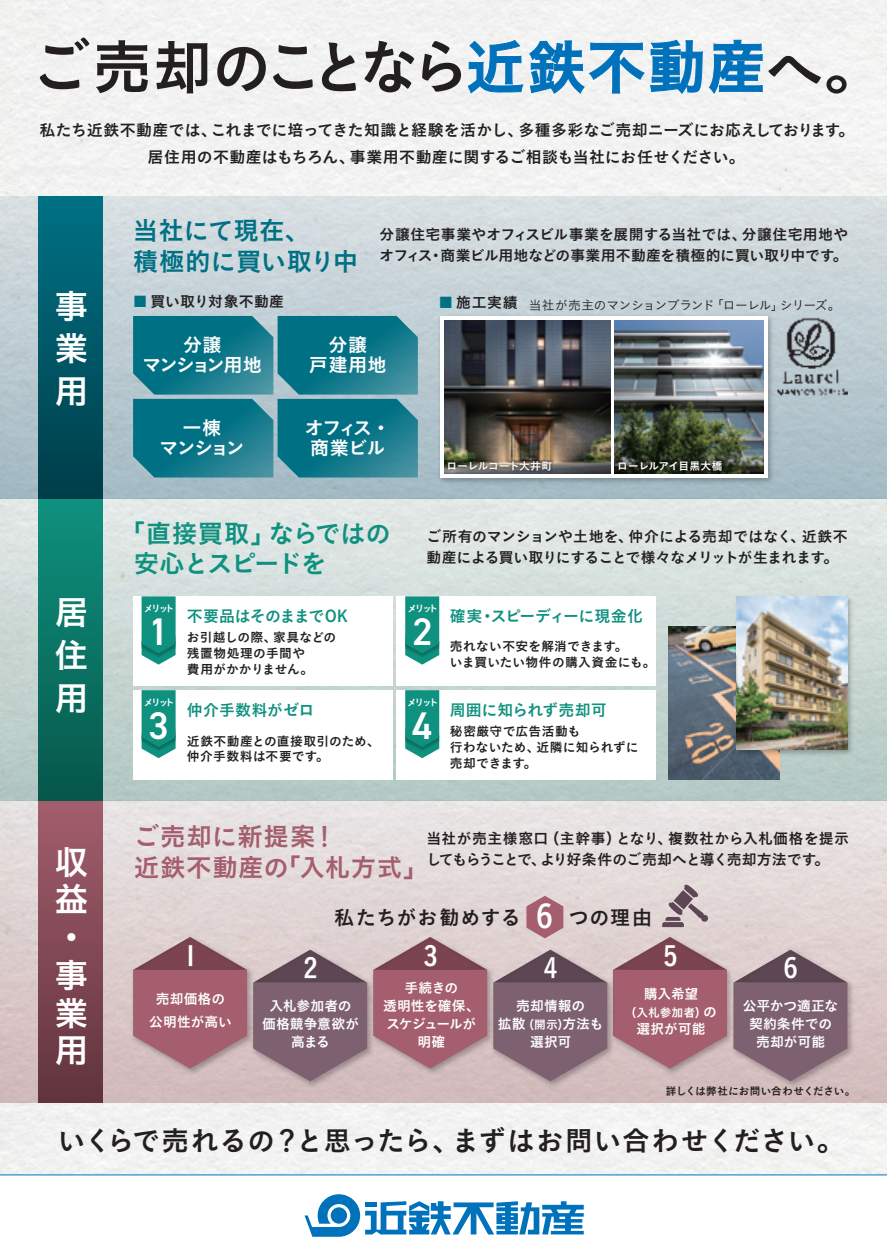
<style>
.page{position:relative;width:887px;height:1257px;background:#fff}
.page>*{position:absolute;margin:0;border:0;box-sizing:border-box;transform-origin:0 0}
.t1{font:59.55px "Koburina Go Std W6";color:#231f20}
.t2{font:600 38.55px "DIN2014";color:#fff}
.t3{font:34.05px/37.8px "Koburina Go Std W6";color:#fff;text-align:justify}
.t4{font:27.6px "Koburina Go Std W6";letter-spacing:-.005em;color:#231f20}
.t5{font:27.3px "Koburina Go Std W6";color:#fff}
.t6{font:25.5px/30.6px "Koburina Go Std W6";letter-spacing:.02em;color:#a45e6d}
.t7{font:25.5px/30.6px "Koburina Go Std W6";letter-spacing:-.04em;color:#0f917f}
.t8{font:25.5px/30.6px "Koburina Go Std W6";letter-spacing:-.005em;color:#007184}
.t9{font:20.1px "Koburina Go Std W6";letter-spacing:.03em;color:#231f20}
.t10{font:19.2px/20.2px "Koburina Go Std W6";letter-spacing:-.08em;color:#fff;text-align:center}
.t11{font:19.2px/20.2px "Koburina Go Std W6";letter-spacing:-.11em;color:#fff;text-align:center}
.t12{font:15.9px/26.5px "Koburina Go Std W6";letter-spacing:-.005em;color:#231f20;text-align:center}
.t13{font:15.9px "Koburina Go Std W6";letter-spacing:-.01em;color:#0f917f}
.t14{font:15.9px "Koburina Go Std W6";letter-spacing:-.03em;color:#0f917f}
.t15{font:14.85px/21.3px "Koburina Go Std W6";letter-spacing:-.005em;color:#231f20}
.t16{font:13.8px/17.9px "Koburina Go Std W6";color:#fff;text-align:center}
.t17{font:13.8px/17.9px "Koburina Go Std W6";letter-spacing:-.03em;color:#fff;text-align:center}
.t18{font:12.75px/15.9px "Koburina Go Std W6";letter-spacing:.015em;color:#231f20}
.t19{font:12.75px "Koburina Go Std W3";letter-spacing:-.04em;color:#231f20}
.t20{font:11.7px "Koburina Go Std W6";color:#fff}
.t21{font:10.8px "Koburina Go Std W6";letter-spacing:-.03em;color:#fff}
.t22{font:10.65px "Koburina Go Std W6";color:#231f20}
.t23{font:9.6px "Koburina Go Std W6";letter-spacing:-.215em;color:#fff}
.s1{color:#0072bc}
.s2{font-size:53.55px}
.s3{color:#007184}
.s4{font-family:"Koburina Go Std W6";font-size:14.85px;color:#007184}
.s5{font-family:"Koburina Go Std W6";font-size:14.85px}
.s6{font-size:31.95px;color:#fff}
.s7{font-size:11.7px}
.s8{font-size:13.8px}
</style>
<div class="page">
<div style="left:0;top:0;width:887px;height:1175px;background:#f2f3f2"></div>
<div style="left:0;top:801px;width:887px;height:302px;background:linear-gradient(to bottom,#eae5e5,#cdb3b3)"></div>
<svg style="left:0;top:499px;width:887px;height:302px;background:#d2dddb"></svg>
<div style="left:0;top:197px;width:887px;height:302px;background:linear-gradient(to bottom,#d8dfe2,#9db6bf)"></div>
<div style="left:39px;top:801px;width:63px;height:302px;background:linear-gradient(to bottom,#a35e6d,#60333d)"></div>
<div style="left:39px;top:499px;width:63px;height:302px;background:linear-gradient(to bottom,#0f917f,#06574a)"></div>
<div style="left:39px;top:197px;width:63px;height:302px;background:linear-gradient(to bottom,#007184,#003d4a)"></div>
<img style="left:669px;top:626px;width:36px;height:153px">
<svg style="left:468px;top:40px;width:55px;height:53px"></svg>
<svg style="left:529px;top:41px;width:115px;height:53px"></svg>
<svg style="left:650px;top:40px;width:53px;height:54px"></svg>
<svg style="left:709px;top:40px;width:53px;height:54px"></svg>
<svg style="left:133px;top:316px;width:285px;height:161px;background:#1b7d8f"></svg>
<img style="left:436px;top:312px;width:340px;height:174px">
<div style="left:440px;top:316px;width:327px;height:161px;background:#fff"></div>
<img style="left:776px;top:315px;width:72px;height:83px">
<img style="left:614px;top:320px;width:149px;height:153px">
<img style="left:444px;top:320px;width:166px;height:153px">
<img style="left:443px;top:456px;width:114px;height:23px">
<img style="left:613px;top:456px;width:114px;height:23px">
<div style="left:133px;top:597px;width:259px;height:89px;background:#fff"></div>
<div style="left:133px;top:690px;width:259px;height:89px;background:#fff"></div>
<div style="left:397px;top:597px;width:259px;height:89px;background:#fff"></div>
<div style="left:397px;top:690px;width:259px;height:89px;background:#fff"></div>
<svg style="left:405px;top:690px;width:34px;height:68px;background:#209787"></svg>
<svg style="left:405px;top:596px;width:34px;height:69px;background:#239888"></svg>
<svg style="left:142px;top:690px;width:34px;height:68px;background:#219787"></svg>
<svg style="left:142px;top:596px;width:34px;height:69px;background:#249988"></svg>
<img style="left:705px;top:582px;width:182px;height:209px">
<img style="left:737px;top:597px;width:110px;height:153px">
<img style="left:608px;top:932px;width:128px;height:145px">
<svg style="left:613px;top:937px;width:114px;height:132px;background:#aa737e"></svg>
<img style="left:489px;top:945px;width:127px;height:145px">
<svg style="left:493px;top:950px;width:114px;height:131px;background:#8d7480"></svg>
<img style="left:369px;top:932px;width:127px;height:145px">
<svg style="left:373px;top:937px;width:114px;height:132px;background:#aa737e"></svg>
<img style="left:249px;top:945px;width:127px;height:145px">
<svg style="left:253px;top:950px;width:114px;height:131px;background:#8d7480"></svg>
<img style="left:129px;top:932px;width:127px;height:145px">
<svg style="left:133px;top:937px;width:114px;height:132px;background:#aa737e"></svg>
<img style="left:729px;top:945px;width:127px;height:145px">
<svg style="left:733px;top:950px;width:114px;height:131px;background:#8f7581"></svg>
<svg style="left:526px;top:896px;width:37px;height:42px;background:#b27b86"></svg>
<svg style="left:662px;top:884px;width:46px;height:43px;background:#b6a7ab"></svg>
<hr style="left:0;top:1175px;width:887px;height:1px;background:#0072bc">
<svg style="left:305px;top:1194px;width:279px;height:43px"></svg>
<h1 class="t1" style="left:31px;top:21px;width:854px">ご売却のことなら<span class="s1">近鉄不動産</span><span class="s2">へ。</span></h1>
<p class="t12" style="left:39px;top:117px;width:816px">私たち近鉄不動産では、これまでに培ってきた知識と経験を活かし、多種多彩なご売却ニーズにお応えしております。居住用の不動産はもちろん、事業用不動産に関するご相談も当社にお任せください。</p>
<h3 class="t8" style="left:133px;top:216px;width:227px">当社にて現在、<br>積極的に買い取り中</h3>
<p class="t15" style="left:380px;top:224px;width:470px">分譲住宅事業やオフィスビル事業を展開する当社では、分譲住宅用地やオフィス・商業ビル用地などの事業用不動産を積極的に買い取り中です。</p>
<h3 class="t3" style="left:54px;top:285px;width:34px;line-height:42.9px">事業用</h3>
<p class="t15" style="left:133px;top:291px;width:153px"><span class="s3">■</span> 買い取り対象不動産</p>
<p class="t19" style="left:438px;top:295px;width:404px"><span class="s4">■</span> <span class="s5">施工実績</span> 当社が売主のマンションブランド「ローレル」シリーズ。</p>
<p class="t11" style="left:142px;top:335px;width:121px">分譲<br>マンション用地</p>
<p class="t10" style="left:309px;top:335px;width:79px">分譲<br>戸建用地</p>
<h3 class="t3" style="left:54px;top:592px;width:34px;line-height:42.9px">居住用</h3>
<h3 class="t3" style="left:54px;top:844px;width:34px;text-align:left">収益・事業用</h3>
<p class="t10" style="left:159px;top:418px;width:87px">一棟<br>マンション</p>
<p class="t10" style="left:305px;top:418px;width:87px;text-align:left">オフィス・商業ビル</p>
<h3 class="t7" style="left:134px;top:518px;width:259px;text-indent:-14px">「直接買取」ならではの安心とスピードを</h3>
<p class="t21" style="left:447px;top:457px;width:107px">ローレルコート大井町</p>
<p class="t21" style="left:617px;top:457px;width:107px">ローレルアイ目黒大橋</p>
<p class="t15" style="left:426px;top:526px;width:423px">ご所有のマンションや土地を、仲介による売却ではなく、近鉄不動産による買い取りにすることで様々なメリットが生まれます。</p>
<p class="t23" style="left:144px;top:601px;width:32px">メリット</p>
<h2 class="t2" style="left:149px;top:606px;width:22px">1</h2>
<p class="t23" style="left:144px;top:695px;width:32px">メリット</p>
<h2 class="t2" style="left:149px;top:700px;width:22px">3</h2>
<p class="t23" style="left:407px;top:601px;width:32px">メリット</p>
<h2 class="t2" style="left:413px;top:606px;width:22px">2</h2>
<p class="t13" style="left:450px;top:603px;width:195px">確実・スピーディーに現金化</p>
<p class="t18" style="left:450px;top:638px;width:207px">売れない不安を解消できます。<br>いま買いたい物件の購入資金にも。</p>
<p class="t14" style="left:187px;top:603px;width:163px">不要品はそのままでOK</p>
<p class="t18" style="left:187px;top:630px;width:151px">お引越しの際、家具などの残置物処理の手間や<br>費用がかかりません。</p>
<p class="t13" style="left:187px;top:698px;width:129px">仲介手数料がゼロ</p>
<p class="t13" style="left:450px;top:698px;width:158px">周囲に知られず売却可</p>
<p class="t18" style="left:450px;top:724px;width:190px">秘密厳守で広告活動も<br>行わないため、近隣に知られずに売却できます。</p>
<p class="t23" style="left:407px;top:695px;width:33px">メリット</p>
<h2 class="t2" style="left:412px;top:700px;width:22px">4</h2>
<p class="t18" style="left:187px;top:733px;width:195px">近鉄不動産との直接取引のため、仲介手数料は不要です。</p>
<h3 class="t6" style="left:134px;top:822px;width:296px">ご売却に新提案！<br>近鉄不動産の「入札方式」</h3>
<p class="t15" style="left:426px;top:828px;width:425px">当社が売主様窓口（主幹事）となり、複数社から入札価格を提示してもらうことで、より好条件のご売却へと導く売却方法です。</p>
<h3 class="t5" style="left:184px;top:934px;width:15px">1</h3>
<h3 class="t5" style="left:304px;top:947px;width:15px">2</h3>
<h3 class="t9" style="left:334px;top:902px;width:319px">私たちがお勧めする <span class="s6">6</span> つの理由</h3>
<h3 class="t5" style="left:424px;top:934px;width:15px">3</h3>
<h3 class="t5" style="left:664px;top:934px;width:15px">5</h3>
<h3 class="t5" style="left:544px;top:947px;width:15px">4</h3>
<h3 class="t5" style="left:784px;top:947px;width:15px">6</h3>
<p class="t16" style="left:149px;top:987px;width:84px;line-height:23.4px">売却価格の公明性が高い</p>
<p class="t16" style="left:262px;top:998px;width:98px">入札参加者の価格競争意欲が高まる</p>
<p class="t17" style="left:383px;top:979px;width:98px">手続きの<br>透明性を確保、スケジュールが明確</p>
<p class="t16" style="left:498px;top:998px;width:107px">売却情報の<br>拡散<span class="s7">（開示）</span>方法も選択可</p>
<p class="t16" style="left:644px;top:985px;width:56px">購入希望</p>
<p class="t20" style="left:625px;top:1003px;width:94px">（入札参加者）<span class="s8">の</span></p>
<p class="t16" style="left:636px;top:1021px;width:71px">選択が可能</p>
<p class="t16" style="left:743px;top:998px;width:97px">公平かつ適正な契約条件での売却が可能</p>
<p class="t22" style="left:666px;top:1083px;width:191px">詳しくは弊社にお問い合わせください。</p>
<h3 class="t4" style="left:58px;top:1119px;width:788px">いくらで売れるの？と思ったら、まずはお問い合わせください。</h3>
</div>
